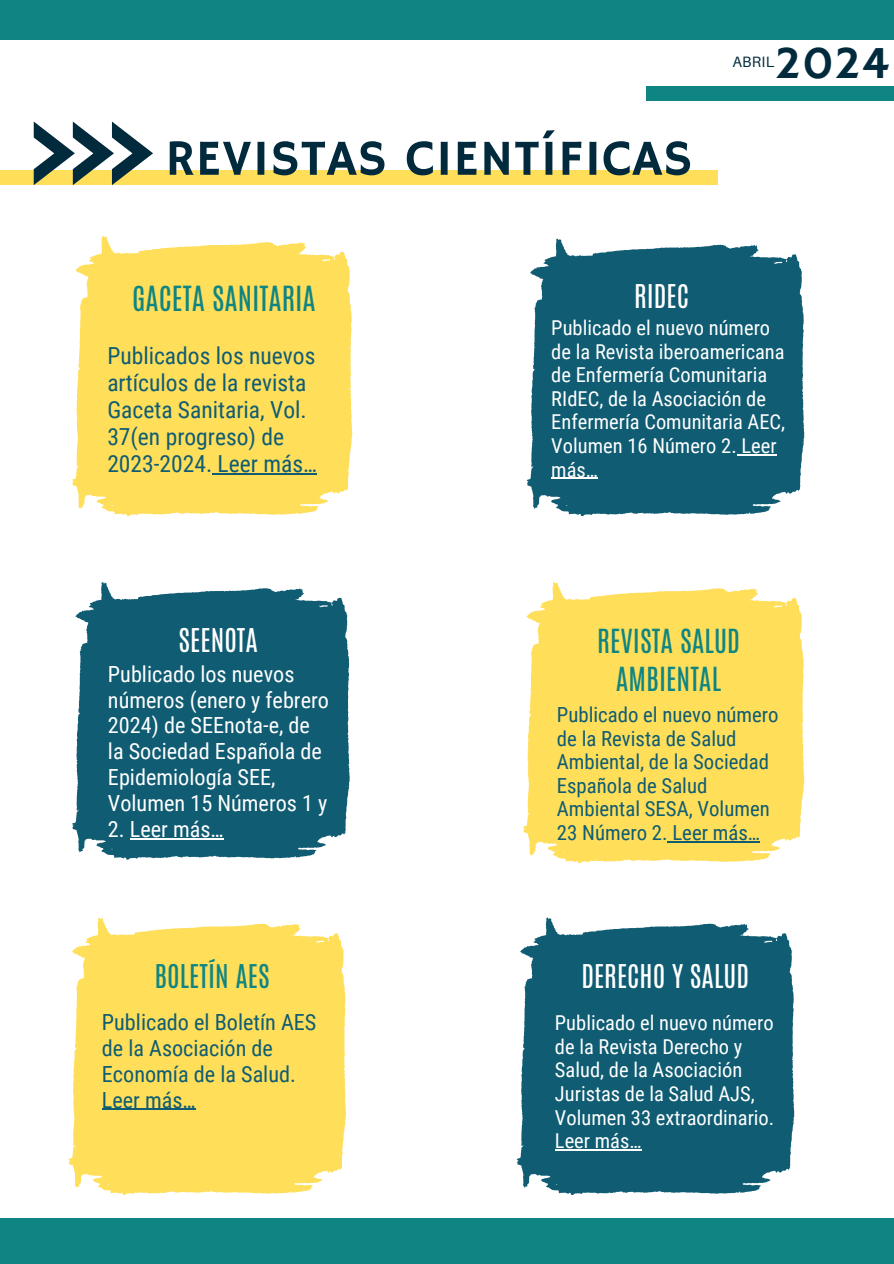
<style>
.page{position:relative;width:894px;height:1264px;background:#fff}
.page>*{position:absolute;margin:0;border:0;box-sizing:border-box;transform-origin:0 0}
.t1{font:50.7px "Hammersmith One";letter-spacing:.015em;color:#022a3d}
.t2{font:46.65px "Hammersmith One";color:#022a3d}
.t3{font:28.95px "Antonio";color:#0f8583}
.t4{font:27.75px/37.7px "Antonio";color:#0f8583;text-align:center}
.t5{font:27.3px "Antonio";color:#fff}
.t6{font:27.3px "Antonio";color:#0f8583}
.t7{font:23.55px/27.2px "Roboto Condensed";color:#0f5c73}
.t8{font:22.2px/25.8px "Roboto Condensed";color:#fff}
.t9{font:22.2px/25.8px "Roboto Condensed";color:#0f5c73}
.t10{font:20.7px/23.7px "Roboto Condensed";color:#0f5c73}
.t11{font:20.55px/23.7px "Roboto Condensed";color:#fff}
.t12{font:15px "Aileron";letter-spacing:.015em;color:#022a3d}
</style>
<div class="page">
<div style="left:645px;top:86px;width:248px;height:14px;background:#0f8583"></div>
<div style="left:0;top:0;width:893px;height:39px;background:#0f8583"></div>
<div style="left:0;top:1217px;width:893px;height:46px;background:#0f8583"></div>
<svg style="left:526px;top:238px;width:278px;height:278px;background:#276c81"></svg>
<svg style="left:72px;top:582px;width:277px;height:277px;background:#266b80"></svg>
<svg style="left:516px;top:917px;width:278px;height:277px;background:#276c81"></svg>
<hr style="left:736px;top:454px;width:40px;height:1px;background:#fff">
<hr style="left:551px;top:478px;width:47px;height:1px;background:#fff">
<hr style="left:130px;top:838px;width:94px;height:1px;background:#fff">
<hr style="left:555px;top:1149px;width:86px;height:1px;background:#fff">
<svg style="left:523px;top:582px;width:281px;height:281px;background:#fee169"></svg>
<hr style="left:667px;top:841px;width:93px;height:1px;background:#0f5c73">
<svg style="left:72px;top:236px;width:280px;height:280px;background:#fee169"></svg>
<hr style="left:217px;top:473px;width:100px;height:2px;background:#0f5c73">
<svg style="left:68px;top:917px;width:278px;height:277px;background:#fee169"></svg>
<hr style="left:102px;top:1108px;width:94px;height:1px;background:#0f5c73">
<div style="left:0;top:171px;width:718px;height:14px;background:#ffde59"></div>
<svg style="left:34px;top:121px;width:119px;height:64px"></svg>
<h1 class="t1" style="left:165px;top:129px;width:528px">REVISTAS CIENTÍFICAS</h1>
<p class="t12" style="left:732px;top:52px;width:43px">ABRIL</p>
<h2 class="t2" style="left:774px;top:35px;width:116px">2024</h2>
<h3 class="t3" style="left:132px;top:277px;width:185px">GACETA SANITARIA</h3>
<p class="t7" style="left:107px;top:342px;width:211px">Publicados los nuevos artículos de la revista<br>Gaceta Sanitaria, Vol.<br>37(en progreso) de<br>2023-2024. Leer más…</p>
<h3 class="t5" style="left:178px;top:621px;width:81px">SEENOTA</h3>
<p class="t8" style="left:108px;top:661px;width:222px">Publicado los nuevos números (enero y febrero<br>2024) de SEEnota-e, de la Sociedad Española de<br>Epidemiología SEE,<br>Volumen 15 Números 1 y</p>
<p class="t8" style="left:108px;top:816px;width:117px">2. Leer más…</p>
<h3 class="t6" style="left:154px;top:956px;width:117px">BOLETÍN AES</h3>
<p class="t9" style="left:102px;top:1009px;width:216px">Publicado el Boletín AES de la Asociación de<br>Economía de la Salud.<br>Leer más…</p>
<h3 class="t5" style="left:634px;top:276px;width:56px">RIDEC</h3>
<p class="t11" style="left:551px;top:316px;width:235px">Publicado el nuevo número de la Revista iberoamericana de Enfermería Comunitaria<br>RIdEC, de la Asociación de<br>Enfermería Comunitaria AEC,<br>Volumen 16 Número 2. Leer más…</p>
<h3 class="t4" style="left:597px;top:623px;width:144px">REVISTA SALUD<br>AMBIENTAL</h3>
<p class="t10" style="left:556px;top:703px;width:223px">Publicado el nuevo número de la Revista de Salud<br>Ambiental, de la Sociedad<br>Española de Salud<br>Ambiental SESA, Volumen<br>23 Número 2. Leer más…</p>
<h3 class="t5" style="left:581px;top:956px;width:169px">DERECHO Y SALUD</h3>
<p class="t11" style="left:555px;top:1011px;width:221px">Publicado el nuevo número de la Revista Derecho y<br>Salud, de la Asociación<br>Juristas de la Salud AJS,<br>Volumen 33 extraordinario.<br>Leer más…</p>
</div>
